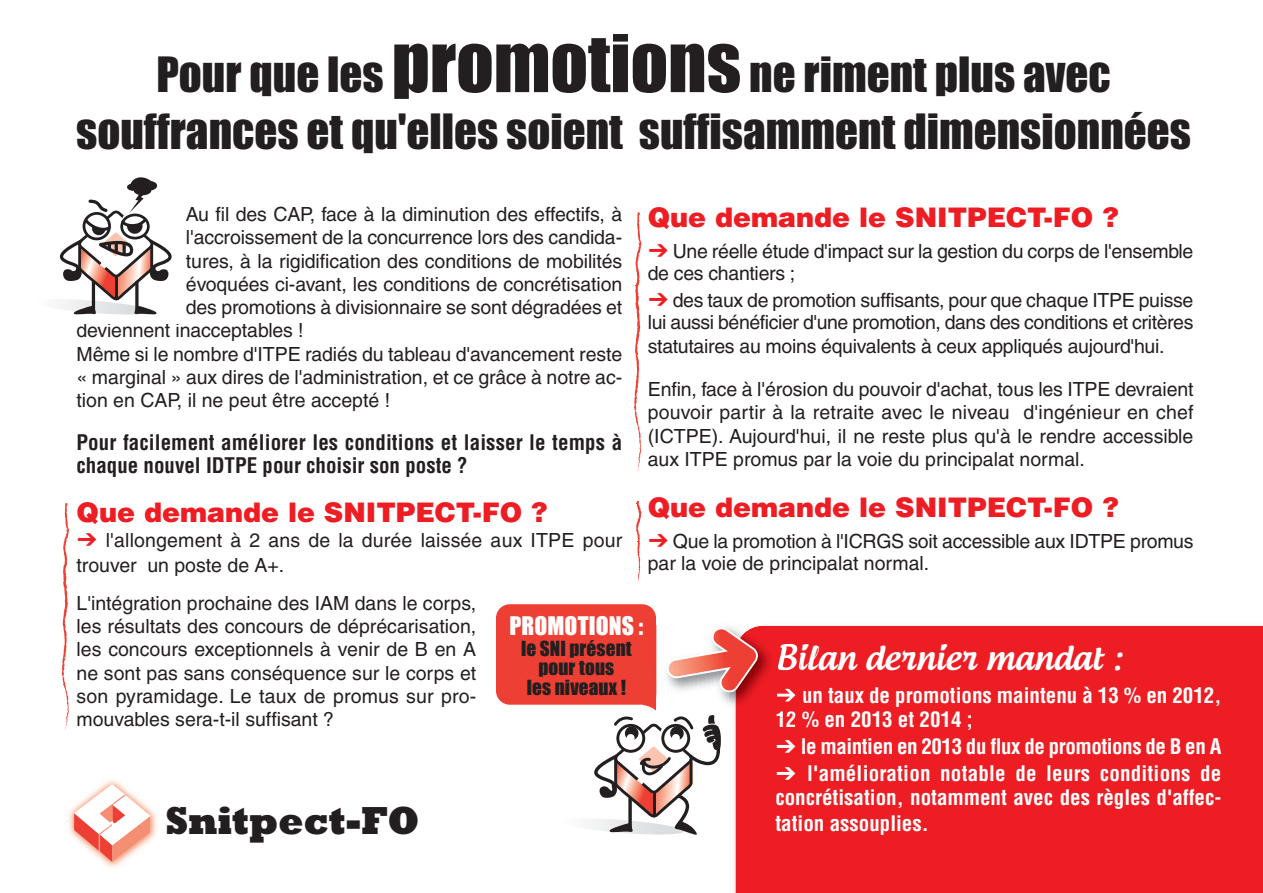
<style>
.page{position:relative;width:1263px;height:893px;background:#fff}
.page>*{position:absolute;margin:0;border:0;box-sizing:border-box;transform-origin:0 0}
.t1{font:45px/57px "Impact";color:#231f20;text-align:center}
.t2{font:800 39.75px "Rockwell";letter-spacing:-.01em;color:#231f20;scale:.93 1}
.t3{font:500 33px "Androgyne";color:#fff}
.t4{font:900 27px "Helvetica";color:#ee1d23}
.t5{font:23.7px "Impact";letter-spacing:.005em;color:#fff}
.t6{font:700 condensed 21px/24.3px "Helvetica";color:#fff}
.t7{font:700 condensed 21px/23.2px "Helvetica";letter-spacing:.005em;color:#231f20}
.t8{font:700 condensed 21px "Helvetica";letter-spacing:-.02em;color:#fff}
.t9{font:19.5px/23.2px "Helvetica";letter-spacing:-.005em;color:#231f20}
.t10{font:19.2px/19.2px "Impact";letter-spacing:.005em;color:#231f20;text-align:center}
.s1{font-size:73.5px}
.s2{font-family:"MS Gothic";font-size:21px;color:#ee1d23}
.s3{font-family:"MS Gothic";font-weight:400;font-stretch:normal}
</style>
<div class="page">
<svg style="left:59px;top:177px;width:113px;height:138px"></svg>
<div style="left:736px;top:626px;width:527px;height:267px;background:#ee1d23"></div>
<img style="left:765px;top:727px;width:27px;height:11px">
<img style="left:765px;top:625px;width:28px;height:102px">
<div style="left:765px;top:626px;width:44px;height:99px;background:#ee1d23"></div>
<img style="left:778px;top:644px;width:23px;height:26px">
<img style="left:777px;top:689px;width:18px;height:12px">
<img style="left:803px;top:690px;width:5px;height:14px">
<img style="left:776px;top:711px;width:33px;height:7px">
<svg style="left:496px;top:604px;width:269px;height:232px"></svg>
<img style="left:68px;top:780px;width:89px;height:87px">
<svg style="left:74px;top:784px;width:76px;height:78px"></svg>
<svg style="left:62px;top:503px;width:7px;height:227px"></svg>
<svg style="left:634px;top:212px;width:8px;height:260px"></svg>
<svg style="left:636px;top:501px;width:5px;height:82px"></svg>
<h1 class="t1" style="left:76px;top:48px;width:1116px">Pour que les <span class="s1">promotions</span> ne riment plus avec souffrances et qu'elles soient suffisamment dimensionnées</h1>
<h3 class="t4" style="left:648px;top:201px;width:473px">Que demande le SNITPECT-FO ?</h3>
<p class="t9" style="left:648px;top:241px;width:547px;line-height:22.2px"><span class="s2">➔</span> Une réelle étude d'impact sur la gestion du corps de l'ensemble de ces chantiers ;</p>
<p class="t9" style="left:648px;top:291px;width:547px;line-height:22.8px;text-align:justify"><span class="s2">➔</span> des taux de promotion suffisants, pour que chaque ITPE puisse lui aussi bénéficier d'une promotion, dans des conditions et critères statutaires au moins équivalents à ceux appliqués aujourd'hui.</p>
<p class="t9" style="left:648px;top:379px;width:547px;text-align:justify">Enfin, face à l'érosion du pouvoir d'achat, tous les ITPE devraient pouvoir partir à la retraite avec le niveau d'ingénieur en chef (ICTPE). Aujourd'hui, il ne reste plus qu'à le rendre accessible aux ITPE promus par la voie du principalat normal.</p>
<h3 class="t4" style="left:648px;top:491px;width:473px">Que demande le SNITPECT-FO ?</h3>
<p class="t9" style="left:648px;top:532px;width:547px;line-height:22.2px"><span class="s2">➔</span> Que la promotion à l'ICRGS soit accessible aux IDTPE promus par la voie de principalat normal.</p>
<p class="t9" style="left:186px;top:204px;width:438px">Au fil des CAP, face à la diminution des effectifs, à</p>
<p class="t9" style="left:186px;top:228px;width:438px">l'accroissement de la concurrence lors des candida-</p>
<p class="t9" style="left:186px;top:251px;width:438px">tures, à la rigidification des conditions de mobilités</p>
<p class="t9" style="left:186px;top:274px;width:438px">évoquées ci-avant, les conditions de concrétisation</p>
<p class="t9" style="left:186px;top:297px;width:438px">des promotions à divisionnaire se sont dégradées et</p>
<p class="t9" style="left:77px;top:321px;width:229px">deviennent inacceptables !</p>
<p class="t9" style="left:77px;top:344px;width:547px">Même si le nombre d'ITPE radiés du tableau d'avancement reste</p>
<p class="t9" style="left:77px;top:367px;width:547px">« marginal » aux dires de l'administration, et ce grâce à notre ac-</p>
<p class="t9" style="left:77px;top:390px;width:315px">tion en CAP, il ne peut être accepté !</p>
<p class="t7" style="left:77px;top:431px;width:547px">Pour facilement améliorer les conditions et laisser le temps à chaque nouvel IDTPE pour choisir son poste ?</p>
<h3 class="t4" style="left:77px;top:496px;width:473px">Que demande le SNITPECT-FO ?</h3>
<p class="t9" style="left:77px;top:529px;width:547px;line-height:25px"><span class="s2">➔</span> l'allongement à 2 ans de la durée laissée aux ITPE pour trouver un poste de A+.</p>
<p class="t9" style="left:77px;top:593px;width:401px;text-align:justify">L'intégration prochaine des IAM dans le corps, les résultats des concours de déprécarisation, les concours exceptionnels à venir de B en A ne sont pas sans conséquence sur le corps et son pyramidage. Le taux de promus sur pro&shy;mouvables sera-t-il suffisant ?</p>
<p class="t5" style="left:510px;top:611px;width:135px">PROMOTIONS :</p>
<p class="t10" style="left:521px;top:639px;width:112px">le SNI présent pour tous<br>les niveaux !</p>
<h3 class="t3" style="left:775px;top:641px;width:348px">Bilan dernier mandat :</h3>
<p class="t6" style="left:775px;top:683px;width:447px"><span class="s3">➔</span> un taux de promotions maintenu à 13 % en 2012,<br>12 % en 2013 et 2014 ;</p>
<p class="t8" style="left:775px;top:735px;width:447px"><span class="s3">➔</span> le maintien en 2013 du flux de promotions de B en A</p>
<p class="t6" style="left:775px;top:762px;width:447px"><span class="s3">➔</span> l'amélioration notable de leurs conditions de concrétisation, notamment avec des règles d'affec-</p>
<h2 class="t2" style="left:165px;top:798px;width:275px">Snitpect-FO</h2>
<p class="t6" style="left:775px;top:811px;width:155px">tation assouplies.</p>
</div>
